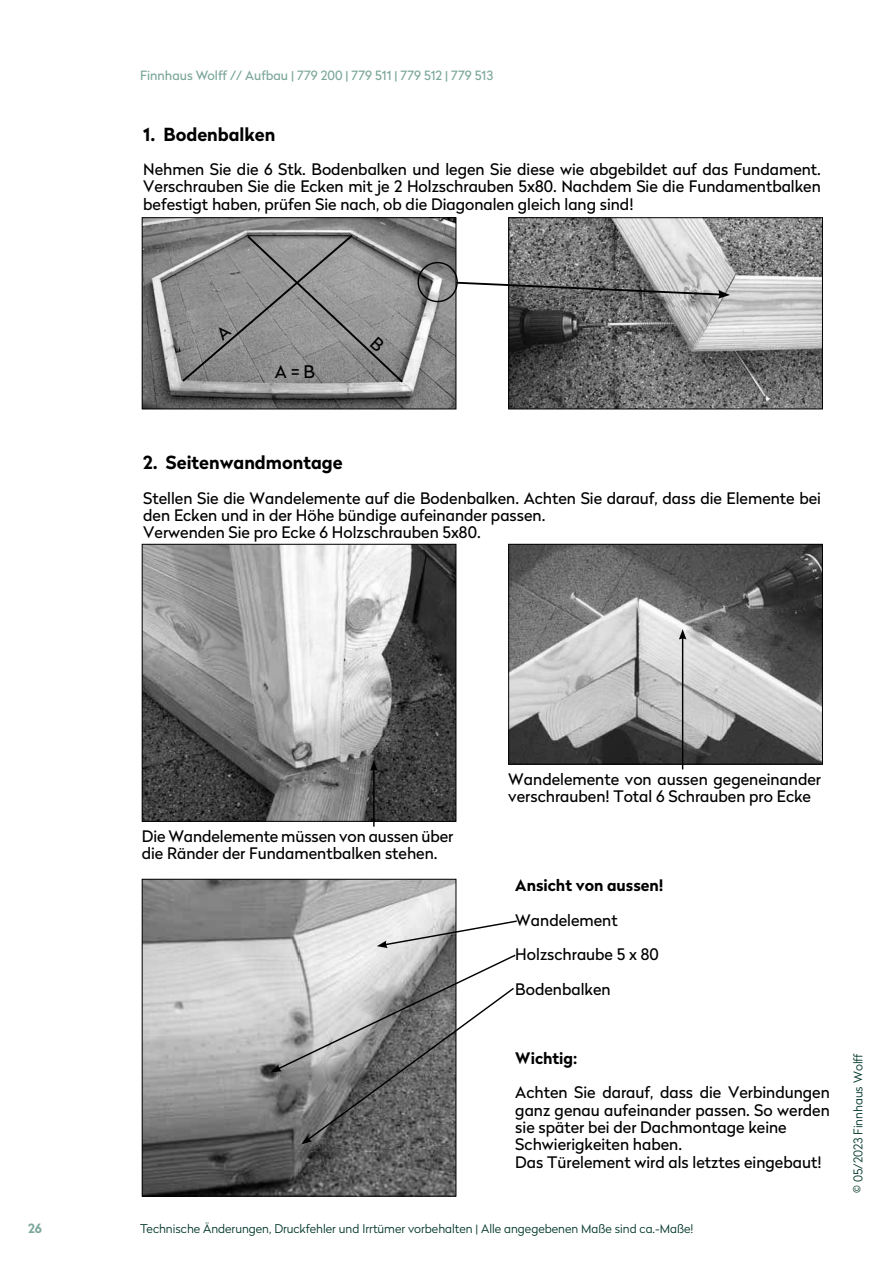
<style>
.page{position:relative;width:893px;height:1263px;background:#fff}
.page>*{position:absolute;margin:0;border:0;box-sizing:border-box;transform-origin:0 0}
.t1{font:700 18px "Radikal";color:#000}
.t2{font:17.25px "Radikal";color:#000}
.t3{font:15.9px/17.2px "Radikal";color:#000}
.t4{font:700 15.9px "Radikal";color:#000}
.t5{font:12.75px "Radikal";color:#7ca79b}
.t6{font:700 12.75px "Radikal";color:#7ca79b}
.t7{font:300 12px "Radikal";color:#003629}
</style>
<div class="page">
<img style="left:144px;top:219px;width:310px;height:188px">
<div style="left:142px;top:217px;width:314px;height:192px;border:1px solid #000"></div>
<img style="left:510px;top:219px;width:311px;height:188px">
<div style="left:508px;top:217px;width:315px;height:192px;border:1px solid #000"></div>
<div style="left:417px;top:262px;width:41px;height:40px;border:1px solid #000;border-radius:50%"></div>
<svg style="left:454px;top:281px;width:276px;height:18px"></svg>
<img style="left:144px;top:546px;width:310px;height:274px">
<div style="left:142px;top:544px;width:314px;height:278px;border:1px solid #000"></div>
<hr style="left:373px;top:768px;width:2px;height:59px;background:#000">
<svg style="left:370px;top:760px;width:8px;height:11px"></svg>
<img style="left:510px;top:546px;width:311px;height:216px">
<div style="left:508px;top:544px;width:315px;height:220px;border:1px solid #000"></div>
<hr style="left:682px;top:637px;width:1px;height:132px;background:#000">
<svg style="left:679px;top:629px;width:7px;height:11px"></svg>
<img style="left:144px;top:881px;width:310px;height:313px">
<div style="left:142px;top:879px;width:314px;height:317px;border:1px solid #000"></div>
<svg style="left:271px;top:919px;width:246px;height:225px"></svg>
<svg style="left:180px;top:233px;width:225px;height:151px;background:#8e8e8e"></svg>
<p class="t5" style="left:140px;top:67px;width:354px">Finnhaus Wolff // Aufbau | 779 200 | 779 511 | 779 512 | 779 513</p>
<p class="t1" style="left:143px;top:121px;width:134px">1. Bodenbalken</p>
<p class="t3" style="left:143px;top:160px;width:679px;text-align:justify">Nehmen Sie die 6 Stk. Bodenbalken und legen Sie diese wie abgebildet auf das Fundament.<br>Verschrauben Sie die Ecken mit je 2 Holzschrauben 5x80. Nachdem Sie die Fundamentbalken befestigt haben, prüfen Sie nach, ob die Diagonalen gleich lang sind!</p>
<p class="t2" style="left:275px;top:359px;width:42px">A = B</p>
<p class="t1" style="left:143px;top:450px;width:201px">2. Seitenwandmontage</p>
<p class="t3" style="left:143px;top:489px;width:679px">Stellen Sie die Wandelemente auf die Bodenbalken. Achten Sie darauf, dass die Elemente bei den Ecken und in der Höhe bündige aufeinander passen.<br>Verwenden Sie pro Ecke 6 Holzschrauben 5x80.</p>
<p class="t3" style="left:142px;top:827px;width:313px">Die Wandelemente müssen von aussen über die Ränder der Fundamentbalken stehen.</p>
<p class="t3" style="left:508px;top:769px;width:314px">Wandelemente von aussen gegeneinander verschrauben! Total 6 Schrauben pro Ecke</p>
<p class="t4" style="left:515px;top:874px;width:150px">Ansicht von aussen!</p>
<p class="t3" style="left:515px;top:902px;width:145px;line-height:34.7px">Wandelement<br>Holzschraube 5 x 80<br>Bodenbalken</p>
<p class="t4" style="left:515px;top:1046px;width:64px">Wichtig:</p>
<p class="t3" style="left:515px;top:1083px;width:316px">Achten Sie darauf, dass die Verbindungen ganz genau aufeinander passen. So werden sie später bei der Dachmontage keine Schwierigkeiten haben.<br>Das Türelement wird als letztes eingebaut!</p>
<p class="t6" style="left:28px;top:1219px;width:15px">26</p>
<p class="t7" style="left:140px;top:1220px;width:555px">Technische Änderungen, Druckfehler und Irrtümer vorbehalten | Alle angegebenen Maße sind ca.-Maße!</p>
<p class="t7" style="left:850px;top:1193px;width:141px;rotate:-90deg">© 05/2023 Finnhaus Wolff</p>
</div>
